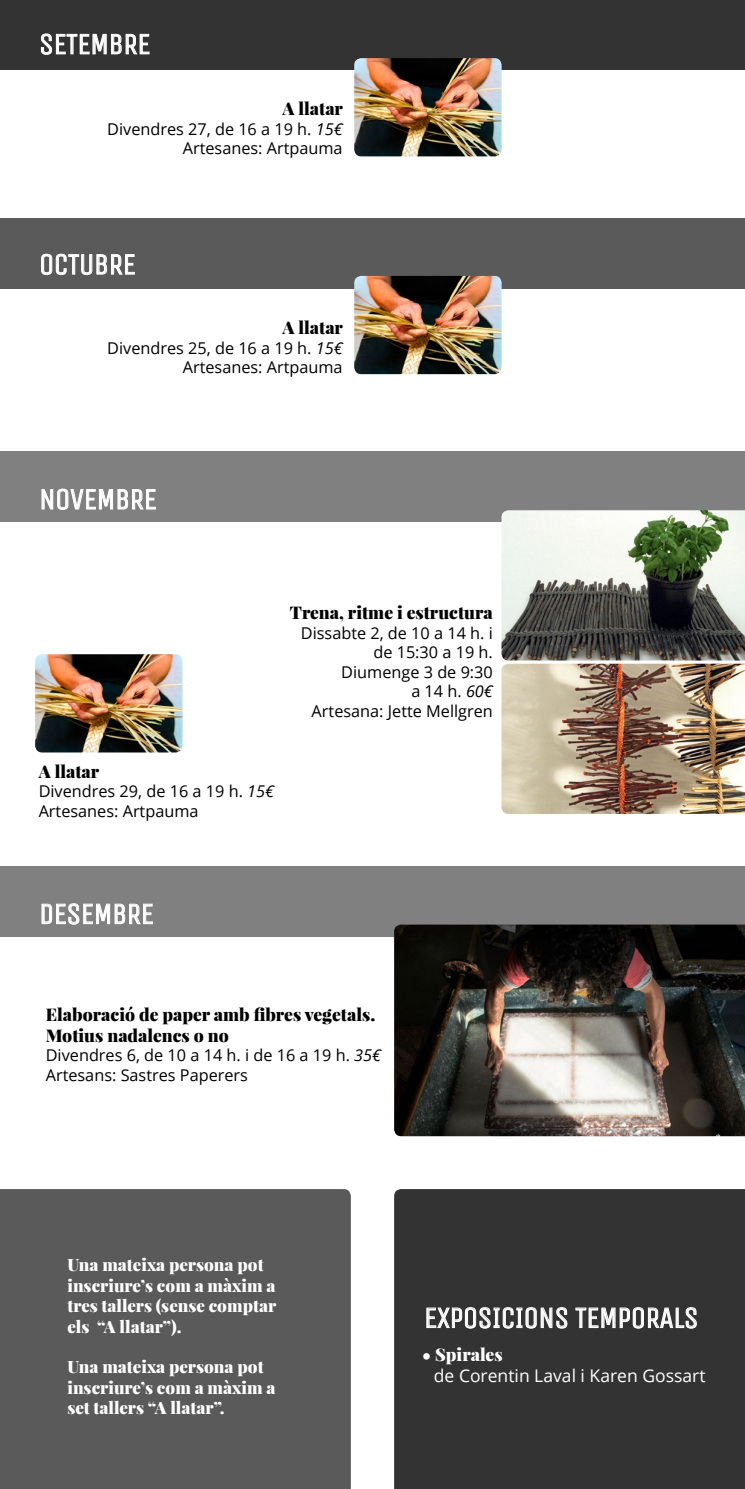
<style>
.page{position:relative;width:745px;height:1489px;background:#fff}
.page>*{position:absolute;margin:0;border:0;box-sizing:border-box;transform-origin:0 0}
.t1{font:30px "Unica One";letter-spacing:-.02em;color:#fff}
.t2{font:900 17.5px/21px "Playfair Display";color:#000}
.t3{font:17.5px "Open Sans";color:#fff}
.t4{font:900 17.5px "Playfair Display";color:#fff}
.t5{font:900 17px/20.5px "Playfair Display";color:#fff}
.t6{font:16.25px/19.5px "Open Sans";color:#000;text-align:right}
.s1{font-style:italic}
</style>
<div class="page">
<div style="left:0;top:218px;width:744px;height:71px;background:#5a5a5a"></div>
<div style="left:0;top:451px;width:744px;height:71px;background:#808080"></div>
<div style="left:0;top:866px;width:744px;height:70px;background:#808080"></div>
<div style="left:394px;top:1189px;width:350px;height:299px;background:#333"></div>
<div style="left:0;top:1189px;width:350px;height:299px;background:#5a5a5a"></div>
<svg style="left:41px;top:254px;width:94px;height:21px"></svg>
<svg style="left:41px;top:488px;width:115px;height:22px"></svg>
<svg style="left:41px;top:903px;width:112px;height:21px"></svg>
<svg style="left:426px;top:1306px;width:141px;height:22px;background:#6f6f6f"></svg>
<svg style="left:575px;top:1306px;width:121px;height:22px;background:#6e6e6e"></svg>
<div style="left:0;top:0;width:744px;height:70px;background:#333"></div>
<svg style="left:41px;top:33px;width:108px;height:22px"></svg>
<img style="left:354px;top:276px;width:147px;height:98px">
<img style="left:354px;top:58px;width:147px;height:98px">
<img style="left:35px;top:654px;width:147px;height:98px">
<img style="left:501px;top:510px;width:243px;height:150px">
<img style="left:501px;top:663px;width:243px;height:151px">
<img style="left:394px;top:924px;width:350px;height:212px">
<h1 class="t1" style="left:39px;top:26px;width:113px">SETEMBRE</h1>
<p class="t2" style="left:282px;top:98px;width:62px">A llatar</p>
<p class="t6" style="left:107px;top:119px;width:237px">Divendres 27, de 16 a 19 h. <span class="s1">15€<br></span>Artesanes: Artpauma</p>
<h1 class="t1" style="left:39px;top:247px;width:98px">OCTUBRE</h1>
<p class="t2" style="left:282px;top:317px;width:62px">A llatar</p>
<p class="t6" style="left:107px;top:338px;width:237px">Divendres 25, de 16 a 19 h. <span class="s1">15€<br></span>Artesanes: Artpauma</p>
<h1 class="t1" style="left:39px;top:481px;width:119px">NOVEMBRE</h1>
<p class="t2" style="left:289px;top:602px;width:204px">Trena, ritme i estructura</p>
<p class="t6" style="left:300px;top:622px;width:193px">Dissabte 2, de 10 a 14 h. i de 15:30 a 19 h.<br>Diumenge 3 de 9:30<br>a 14 h. <span class="s1">60€<br></span>Artesana: Jette Mellgren</p>
<p class="t2" style="left:39px;top:760px;width:62px">A llatar</p>
<p class="t6" style="left:39px;top:781px;width:237px;text-align:left">Divendres 29, de 16 a 19 h. <span class="s1">15€<br></span>Artesanes: Artpauma</p>
<h1 class="t1" style="left:39px;top:896px;width:116px">DESEMBRE</h1>
<p class="t2" style="left:46px;top:1003px;width:331px">Elaboració de paper amb fibres vegetals.<br>Motius nadalencs o no</p>
<p class="t6" style="left:46px;top:1045px;width:336px;text-align:left">Divendres 6, de 10 a 14 h. i de 16 a 19 h. <span class="s1">35€<br></span>Artesans: Sastres Paperers</p>
<p class="t5" style="left:67px;top:1254px;width:210px">Una mateixa persona pot inscriure’s com a màxim a tres tallers (sense comptar els “A llatar”).</p>
<p class="t5" style="left:67px;top:1356px;width:209px">Una mateixa persona pot inscriure’s com a màxim a set tallers “A llatar”.</p>
<h1 class="t1" style="left:423px;top:1299px;width:276px">EXPOSICIONS TEMPORALS</h1>
<p class="t4" style="left:422px;top:1343px;width:82px">• Spirales</p>
<p class="t3" style="left:433px;top:1363px;width:273px">de Corentin Laval i Karen Gossart</p>
</div>
